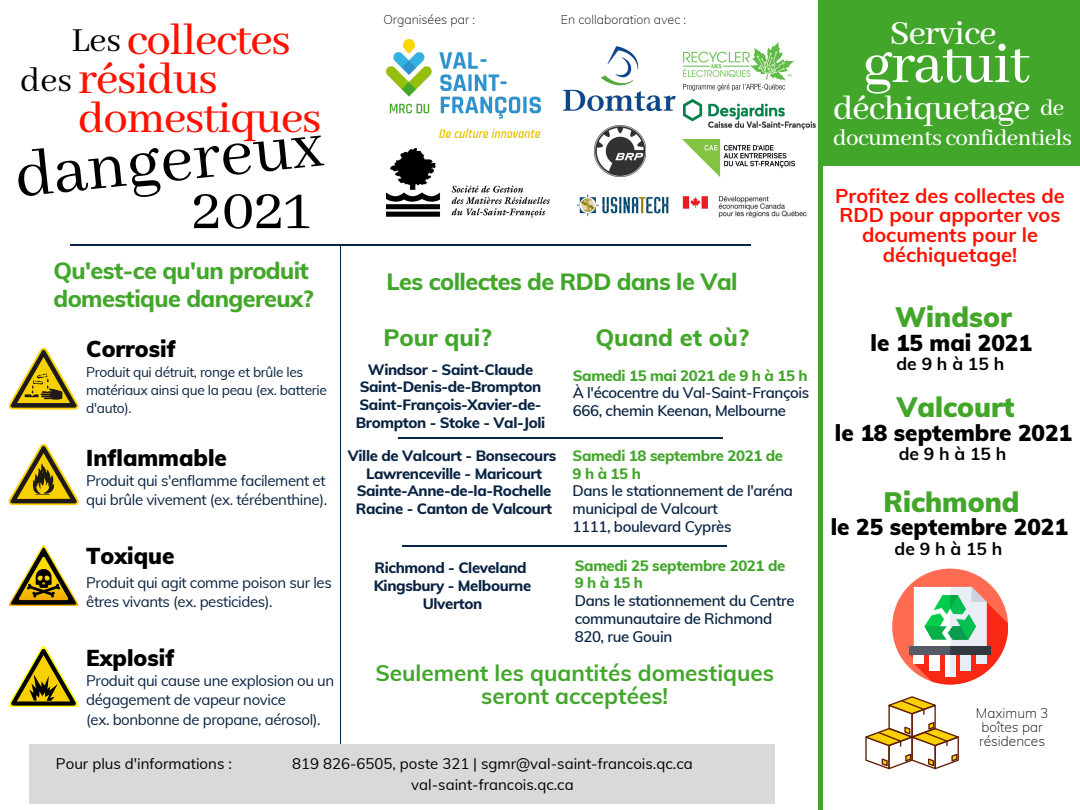
<style>
.page{position:relative;width:1080px;height:810px;background:#fff}
.page>*{position:absolute;margin:0;border:0;box-sizing:border-box;transform-origin:0 0}
.t1{font:71.88px "Abhaya Libre";color:#000}
.t2{font:64.56px "Abhaya Libre";color:#000}
.t3{font:500 62.5px "Abhaya Libre";letter-spacing:-.025em;color:#fff}
.t4{font:500 48.75px/38.9px "Abhaya Libre";letter-spacing:-.025em;color:#ff1102}
.t5{font:500 37.5px "Abhaya Libre";letter-spacing:-.025em;color:#fff}
.t6{font:37.5px "Abhaya Libre";color:#000}
.t7{font:900 27.5px "Muli";color:#42a62a}
.t8{font:500 25px "Abhaya Libre";letter-spacing:-.025em;color:#fff}
.t9{font:800 23.75px "Muli";color:#42a62a}
.t10{font:800 23.44px/28.1px "Muli";letter-spacing:-.025em;color:#42a62a}
.t11{font:900 22.5px "Muli";color:#000}
.t12{font:700 22.5px/22.5px "Muli";color:#42a62a;text-align:center}
.t13{font:700 20px/19.7px "Muli";color:#ff1102;text-align:center}
.t14{font:700 17.5px "Muli";letter-spacing:.275em;color:#000}
.t15{font:800 15px/17.8px "Muli";letter-spacing:-.025em;color:#092342}
.t16{font:15px/19.2px "Muli";letter-spacing:-.025em;color:#092342}
.t17{font:600 15px/17.8px "Muli";letter-spacing:-.025em;color:#092342}
.t18{font:15px "Muli";color:#000}
.t19{font:800 15px "Muli";letter-spacing:-.025em;color:#42a62a}
.t20{font:13.75px/17.8px "Muli";letter-spacing:-.025em;color:#092342}
.t21{font:200 13.75px/13.6px "Muli";color:#000}
.t22{font:200 12.5px "Muli";color:#000}
</style>
<div class="page">
<hr style="left:819px;top:0;width:4px;height:810px;background:#42a62a">
<img style="left:386px;top:40px;width:154px;height:97px">
<img style="left:386px;top:148px;width:163px;height:70px">
<hr style="left:70px;top:244px;width:681px;height:2px;background:#092342">
<hr style="left:341px;top:245px;width:1px;height:514px;background:#092342">
<svg style="left:11px;top:545px;width:66px;height:60px"></svg>
<svg style="left:9px;top:348px;width:69px;height:61px"></svg>
<svg style="left:9px;top:444px;width:69px;height:61px"></svg>
<svg style="left:9px;top:646px;width:69px;height:61px"></svg>
<hr style="left:398px;top:437px;width:325px;height:2px;background:#092342">
<div style="left:823px;top:0;width:257px;height:166px;background:#42a62a"></div>
<div style="left:892px;top:569px;width:116px;height:115px;background:#ff6c52;border-radius:50%"></div>
<svg style="left:910px;top:587px;width:98px;height:97px"></svg>
<svg style="left:865px;top:696px;width:94px;height:73px"></svg>
<div style="left:29px;top:745px;width:746px;height:59px;background:#d9d9d9"></div>
<img style="left:563px;top:46px;width:113px;height:65px">
<img style="left:594px;top:125px;width:51px;height:52px">
<img style="left:684px;top:43px;width:109px;height:48px">
<img style="left:577px;top:194px;width:92px;height:22px">
<img style="left:684px;top:99px;width:131px;height:30px">
<img style="left:683px;top:139px;width:111px;height:38px">
<img style="left:683px;top:196px;width:124px;height:22px">
<hr style="left:402px;top:545px;width:325px;height:2px;background:#092342">
<p class="t4" style="left:78px;top:22px;width:245px;text-indent:48px">collectes résidus domestiques</p>
<p class="t6" style="left:71px;top:20px;width:51px">Les</p>
<p class="t6" style="left:20px;top:60px;width:53px">des</p>
<p class="t1" style="left:11px;top:137px;width:310px;rotate:-6deg">dangereux</p>
<p class="t2" style="left:192px;top:174px;width:120px">2021</p>
<p class="t10" style="left:54px;top:256px;width:262px">Qu'est-ce qu'un produit domestique dangereux?</p>
<p class="t11" style="left:86px;top:334px;width:91px">Corrosif</p>
<p class="t20" style="left:86px;top:363px;width:242px">Produit qui détruit, ronge et brûle les matériaux ainsi que la peau (ex. batterie d'auto).</p>
<p class="t11" style="left:86px;top:443px;width:142px">Inflammable</p>
<p class="t16" style="left:86px;top:471px;width:242px">Produit qui s'enflamme facilement et qui brûle vivement (ex. térébenthine).</p>
<p class="t11" style="left:86px;top:542px;width:90px">Toxique</p>
<p class="t16" style="left:86px;top:572px;width:247px">Produit qui agit comme poison sur les êtres vivants (ex. pesticides).</p>
<p class="t11" style="left:86px;top:643px;width:90px">Explosif</p>
<p class="t16" style="left:86px;top:671px;width:250px">Produit qui cause une explosion ou un dégagement de vapeur novice</p>
<p class="t16" style="left:86px;top:709px;width:236px">(ex. bonbonne de propane, aérosol).</p>
<p class="t22" style="left:383px;top:11px;width:93px">Organisées par :</p>
<p class="t22" style="left:561px;top:11px;width:127px">En collaboration avec :</p>
<p class="t10" style="left:386px;top:267px;width:353px">Les collectes de RDD dans le Val</p>
<p class="t9" style="left:383px;top:322px;width:110px">Pour qui?</p>
<p class="t15" style="left:368px;top:360px;width:167px">Windsor - Saint-Claude</p>
<p class="t15" style="left:360px;top:378px;width:183px">Saint-Denis-de-Brompton</p>
<p class="t15" style="left:356px;top:396px;width:191px">Saint-François-Xavier-de-<br>Brompton - Stoke - Val-Joli</p>
<p class="t15" style="left:348px;top:446px;width:210px;text-align:center">Ville de Valcourt - Bonsecours<br>Lawrenceville - Maricourt</p>
<p class="t15" style="left:356px;top:482px;width:198px">Sainte-Anne-de-la-Rochelle<br>Racine - Canton de Valcourt</p>
<p class="t15" style="left:374px;top:559px;width:154px">Richmond - Cleveland</p>
<p class="t15" style="left:374px;top:577px;width:159px">Kingsbury - Melbourne</p>
<p class="t15" style="left:423px;top:594px;width:61px">Ulverton</p>
<p class="t9" style="left:595px;top:322px;width:155px">Quand et où?</p>
<p class="t19" style="left:573px;top:365px;width:236px">Samedi 15 mai 2021 de 9 h à 15 h</p>
<p class="t17" style="left:573px;top:384px;width:238px">À l'écocentre du Val-Saint-François</p>
<p class="t17" style="left:573px;top:402px;width:215px">666, chemin Keenan, Melbourne</p>
<p class="t19" style="left:573px;top:446px;width:212px">Samedi 18 septembre 2021 de</p>
<p class="t19" style="left:573px;top:463px;width:70px">9hà15h</p>
<p class="t17" style="left:573px;top:482px;width:222px">Dans le stationnement de l'aréna municipal de Valcourt</p>
<p class="t17" style="left:573px;top:517px;width:160px">1111, boulevard Cyprès</p>
<p class="t19" style="left:575px;top:556px;width:212px">Samedi 25 septembre 2021 de</p>
<p class="t19" style="left:575px;top:573px;width:70px">9hà15h</p>
<p class="t17" style="left:575px;top:592px;width:221px">Dans le stationnement du Centre communautaire de Richmond</p>
<p class="t17" style="left:575px;top:627px;width:99px">820, rue Gouin</p>
<p class="t12" style="left:375px;top:662px;width:400px">Seulement les quantités domestiques seront acceptées!</p>
<p class="t18" style="left:56px;top:754px;width:177px">Pour plus d'informations :</p>
<p class="t18" style="left:292px;top:754px;width:402px">819 826-6505, poste 321 | sgmr@val-saint-francois.qc.ca</p>
<p class="t18" style="left:411px;top:775px;width:164px">val-saint-francois.qc.ca</p>
<p class="t5" style="left:890px;top:12px;width:108px">Service</p>
<p class="t3" style="left:863px;top:30px;width:168px">gratuit</p>
<p class="t5" style="left:833px;top:87px;width:199px">déchiquetage</p>
<p class="t8" style="left:1040px;top:94px;width:26px">de</p>
<p class="t8" style="left:833px;top:124px;width:240px">documents confidentiels</p>
<p class="t13" style="left:835px;top:185px;width:231px">Profitez des collectes de<br>RDD pour apporter vos documents pour le déchiquetage!</p>
<p class="t7" style="left:895px;top:299px;width:118px">Windsor</p>
<p class="t11" style="left:871px;top:328px;width:163px">le 15 mai 2021</p>
<p class="t14" style="left:896px;top:353px;width:109px">de9hà15h</p>
<p class="t7" style="left:897px;top:389px;width:119px">Valcourt</p>
<p class="t11" style="left:835px;top:418px;width:239px">le 18 septembre 2021</p>
<p class="t14" style="left:899px;top:443px;width:109px">de9hà15h</p>
<p class="t7" style="left:883px;top:484px;width:138px">Richmond</p>
<p class="t11" style="left:831px;top:513px;width:239px">le 25 septembre 2021</p>
<p class="t14" style="left:895px;top:537px;width:109px">de9hà15h</p>
<p class="t21" style="left:976px;top:706px;width:74px">Maximum 3 boîtes par résidences</p>
</div>
